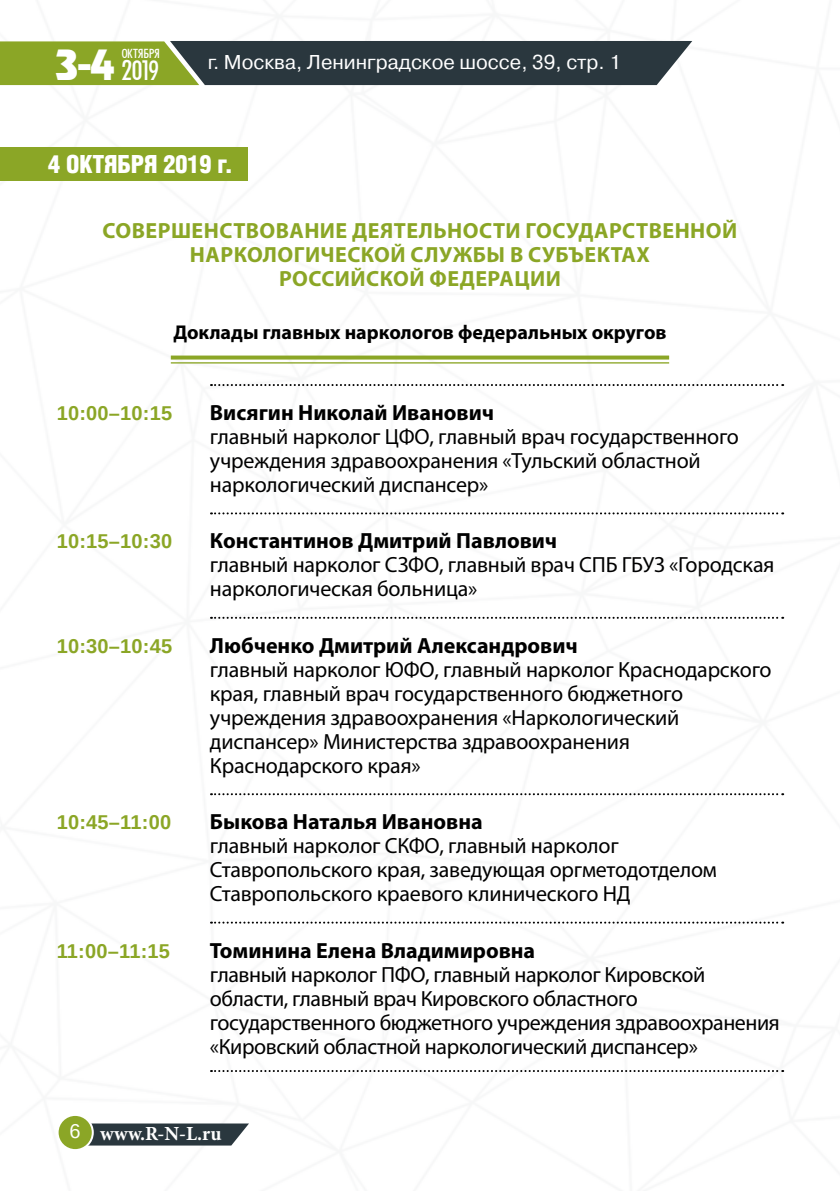
<style>
.page{position:relative;width:840px;height:1191px;background:#fff}
.page>*{position:absolute;margin:0;border:0;box-sizing:border-box;transform-origin:0 0}
.t1{font:500 37.6px "AG Revue Cyr";color:#fff}
.t2{font:30px "Futura Condensed Plain";color:#fff}
.t3{font:300 condensed 24px "AG Letterica";color:#fff}
.t4{font:22px/24px "Myriad Pro";letter-spacing:-.01em;color:#000}
.t5{font:700 22px "Myriad Pro";color:#000}
.t6{font:700 22px/24px "Myriad Pro";letter-spacing:.02em;color:#8ba626;text-align:center}
.t7{font:700 20px "Liberation Sans";letter-spacing:.01em;color:#8ba626}
.t8{font:700 20px "Myriad Pro";color:#000}
.t9{font:20px "Pragmatica C";color:#fff}
.t10{font:700 20px "Minion Pro";color:#fff}
.t11{font:20px "Liberation Sans";color:#fff}
.t12{font:14px "Futura Condensed Plain";letter-spacing:.005em;color:#fff}
</style>
<div class="page">
<svg style="left:89px;top:1123px;width:160px;height:22px;background:#3a464c"></svg>
<svg style="left:0;top:41px;width:692px;height:44px;background:#4a5b3e"></svg>
<div style="left:58px;top:1115px;width:35px;height:35px;background:#8ba626;border-radius:50%"></div>
<div style="left:57px;top:1114px;width:37px;height:37px;border:2px solid #fff;border-radius:50%"></div>
<div style="left:0;top:147px;width:247px;height:34px;background:#8ba626"></div>
<svg style="left:171px;top:355px;width:497px;height:4px;background:#9ab143"></svg>
<hr style="left:171px;top:362px;width:497px;height:1px;background:#8ba626">
<svg style="left:211px;top:384px;width:571px;height:2px"></svg>
<svg style="left:211px;top:512px;width:571px;height:2px"></svg>
<svg style="left:211px;top:617px;width:571px;height:2px"></svg>
<svg style="left:211px;top:793px;width:571px;height:2px"></svg>
<svg style="left:211px;top:921px;width:571px;height:2px"></svg>
<svg style="left:211px;top:1070px;width:571px;height:2px"></svg>
<h1 class="t1" style="left:56px;top:43px;width:60px">3-4</h1>
<p class="t12" style="left:122px;top:46px;width:40px">ОКТЯБРЯ</p>
<h2 class="t2" style="left:122px;top:53px;width:38px">2019</h2>
<p class="t9" style="left:208px;top:51px;width:414px">г. Москва, Ленинградское шоссе, 39, стр. 1</p>
<p class="t3" style="left:48px;top:150px;width:186px">4 ОКТЯБРЯ 2019 г.</p>
<p class="t6" style="left:103px;top:218px;width:635px">СОВЕРШЕНСТВОВАНИЕ ДЕЯТЕЛЬНОСТИ ГОСУДАРСТВЕННОЙ<br>НАРКОЛОГИЧЕСКОЙ СЛУЖБЫ В СУБЪЕКТАХ<br>РОССИЙСКОЙ ФЕДЕРАЦИИ</p>
<p class="t8" style="left:173px;top:319px;width:494px">Доклады главных наркологов федеральных округов</p>
<p class="t7" style="left:57px;top:399px;width:117px">10:00–10:15</p>
<p class="t5" style="left:210px;top:398px;width:285px">Висягин Николай Иванович</p>
<p class="t4" style="left:210px;top:424px;width:530px">главный нарколог ЦФО, главный врач государственного учреждения здравоохранения «Тульский областной наркологический диспансер»</p>
<p class="t7" style="left:57px;top:528px;width:117px">10:15–10:30</p>
<p class="t5" style="left:210px;top:526px;width:348px">Константинов Дмитрий Павлович</p>
<p class="t4" style="left:210px;top:553px;width:565px">главный нарколог СЗФО, главный врач СПБ ГБУЗ «Городская наркологическая больница»</p>
<p class="t7" style="left:57px;top:632px;width:117px">10:30–10:45</p>
<p class="t5" style="left:210px;top:631px;width:369px">Любченко Дмитрий Александрович</p>
<p class="t4" style="left:210px;top:657px;width:562px">главный нарколог ЮФО, главный нарколог Краснодарского края, главный врач государственного бюджетного учреждения здравоохранения «Наркологический диспансер» Министерства здравоохранения Краснодарского края»</p>
<p class="t7" style="left:57px;top:808px;width:116px">10:45–11:00</p>
<p class="t5" style="left:210px;top:807px;width:274px">Быкова Наталья Ивановна</p>
<p class="t4" style="left:210px;top:833px;width:508px">главный нарколог СКФО, главный нарколог<br>Ставропольского края, заведующая оргметодотделом<br>Ставропольского краевого клинического НД</p>
<p class="t7" style="left:57px;top:937px;width:115px">11:00–11:15</p>
<p class="t5" style="left:210px;top:936px;width:326px">Томинина Елена Владимировна</p>
<p class="t4" style="left:210px;top:962px;width:571px">главный нарколог ПФО, главный нарколог Кировской области, главный врач Кировского областного государственного бюджетного учреждения здравоохранения «Кировский областной наркологический диспансер»</p>
<p class="t11" style="left:70px;top:1118px;width:13px">6</p>
<p class="t10" style="left:100px;top:1119px;width:123px">www.R-N-L.ru</p>
</div>
